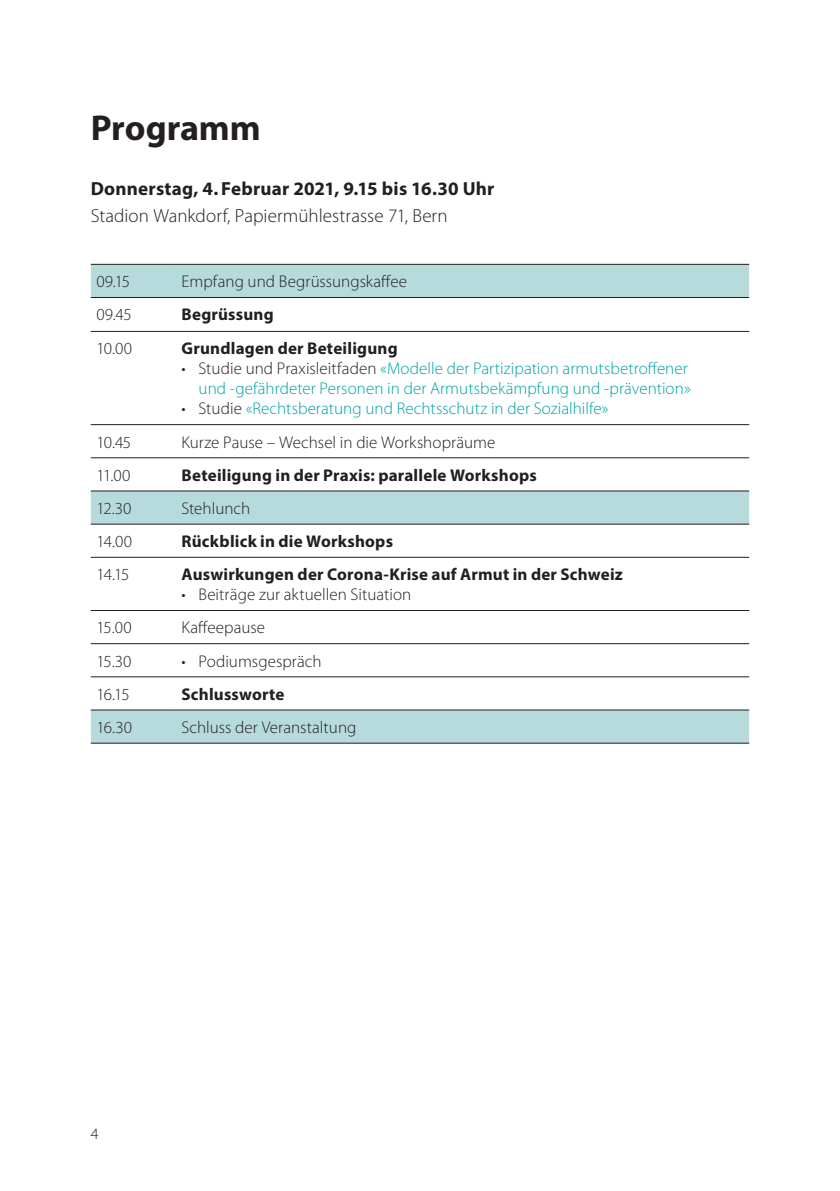
<style>
.page{position:relative;width:840px;height:1191px;background:#fff}
.page>*{position:absolute;margin:0;border:0;box-sizing:border-box;transform-origin:0 0}
.t1{font:700 36px "Myriad Pro";letter-spacing:-.005em;color:#231f20}
.t2{font:300 19px "Myriad Pro";letter-spacing:.005em;color:#231f20}
.t3{font:700 19px "Myriad Pro";letter-spacing:.01em;color:#231f20}
.t4{font:300 17px "Myriad Pro";color:#231f20}
.t5{font:300 17px/20px "Myriad Pro";letter-spacing:.005em;color:#00a2a5;text-align:right}
.t6{font:700 17px "Myriad Pro";letter-spacing:.01em;color:#231f20}
.t7{font:300 16px "Myriad Pro";color:#231f20}
.s1{color:#231f20}
</style>
<div class="page">
<svg style="left:91px;top:265px;width:657px;height:478px"></svg>
<hr style="left:91px;top:264px;width:85px;height:1px;background:#231f20">
<hr style="left:176px;top:264px;width:572px;height:1px;background:#231f20">
<hr style="left:91px;top:490px;width:85px;height:1px;background:#231f20">
<hr style="left:176px;top:490px;width:572px;height:1px;background:#231f20">
<hr style="left:91px;top:743px;width:85px;height:1px;background:#231f20">
<hr style="left:176px;top:743px;width:572px;height:1px;background:#231f20">
<hr style="left:91px;top:457px;width:85px;height:1px;background:#231f20">
<hr style="left:176px;top:457px;width:572px;height:1px;background:#231f20">
<hr style="left:91px;top:524px;width:85px;height:1px;background:#231f20">
<hr style="left:176px;top:524px;width:572px;height:1px;background:#231f20">
<hr style="left:91px;top:557px;width:85px;height:1px;background:#231f20">
<hr style="left:176px;top:557px;width:572px;height:1px;background:#231f20">
<hr style="left:91px;top:610px;width:85px;height:1px;background:#231f20">
<hr style="left:176px;top:610px;width:572px;height:1px;background:#231f20">
<hr style="left:91px;top:643px;width:85px;height:1px;background:#231f20">
<hr style="left:176px;top:643px;width:572px;height:1px;background:#231f20">
<hr style="left:91px;top:676px;width:85px;height:1px;background:#231f20">
<hr style="left:176px;top:676px;width:572px;height:1px;background:#231f20">
<hr style="left:91px;top:709px;width:85px;height:1px;background:#231f20">
<hr style="left:176px;top:709px;width:572px;height:1px;background:#231f20">
<hr style="left:91px;top:297px;width:85px;height:1px;background:#231f20">
<hr style="left:176px;top:297px;width:572px;height:1px;background:#231f20">
<hr style="left:91px;top:331px;width:85px;height:1px;background:#231f20">
<hr style="left:176px;top:331px;width:572px;height:1px;background:#231f20">
<hr style="left:91px;top:424px;width:85px;height:1px;background:#231f20">
<hr style="left:176px;top:424px;width:572px;height:1px;background:#231f20">
<h1 class="t1" style="left:91px;top:105px;width:171px">Programm</h1>
<p class="t3" style="left:91px;top:176px;width:405px">Donnerstag, 4. Februar 2021, 9.15 bis 16.30 Uhr</p>
<p class="t2" style="left:91px;top:205px;width:358px">Stadion Wankdorf, Papiermühlestrasse 71, Bern</p>
<p class="t4" style="left:96px;top:272px;width:35px">09.15</p>
<p class="t4" style="left:181px;top:272px;width:227px">Empfang und Begrüssungskaffee</p>
<p class="t4" style="left:96px;top:305px;width:37px">09.45</p>
<p class="t6" style="left:181px;top:304px;width:93px">Begrüssung</p>
<p class="t4" style="left:96px;top:339px;width:37px">10.00</p>
<p class="t6" style="left:181px;top:337px;width:217px">Grundlagen der Beteiligung</p>
<p class="t5" style="left:181px;top:359px;width:510px"><span class="s1">• Studie und Praxisleitfaden</span> «Modelle der Partizipation armutsbetroffener und -gefährdeter Personen in der Armutsbekämpfung und -prävention»</p>
<p class="t5" style="left:181px;top:399px;width:428px"><span class="s1">• Studie</span> «Rechtsberatung und Rechtsschutz in der Sozialhilfe»</p>
<p class="t4" style="left:96px;top:432px;width:36px">10.45</p>
<p class="t4" style="left:181px;top:432px;width:315px">Kurze Pause – Wechsel in die Workshopräume</p>
<p class="t4" style="left:96px;top:466px;width:36px">11.00</p>
<p class="t6" style="left:181px;top:464px;width:356px">Beteiligung in der Praxis: parallele Workshops</p>
<p class="t4" style="left:96px;top:499px;width:37px">12.30</p>
<p class="t4" style="left:181px;top:499px;width:70px">Stehlunch</p>
<p class="t4" style="left:96px;top:532px;width:37px">14.00</p>
<p class="t6" style="left:181px;top:530px;width:213px">Rückblick in die Workshops</p>
<p class="t4" style="left:96px;top:565px;width:35px">14.15</p>
<p class="t6" style="left:181px;top:563px;width:442px">Auswirkungen der Corona-Krise auf Armut in der Schweiz</p>
<p class="t4" style="left:181px;top:585px;width:231px">• Beiträge zur aktuellen Situation</p>
<p class="t4" style="left:96px;top:618px;width:37px">15.00</p>
<p class="t4" style="left:181px;top:618px;width:85px">Kaffeepause</p>
<p class="t4" style="left:96px;top:651px;width:36px">15.30</p>
<p class="t4" style="left:181px;top:651px;width:141px">• Podiumsgespräch</p>
<p class="t4" style="left:96px;top:685px;width:35px">16.15</p>
<p class="t6" style="left:181px;top:683px;width:104px">Schlussworte</p>
<p class="t4" style="left:96px;top:718px;width:37px">16.30</p>
<p class="t4" style="left:181px;top:718px;width:176px">Schluss der Veranstaltung</p>
<p class="t7" style="left:91px;top:1124px;width:9px">4</p>
</div>
